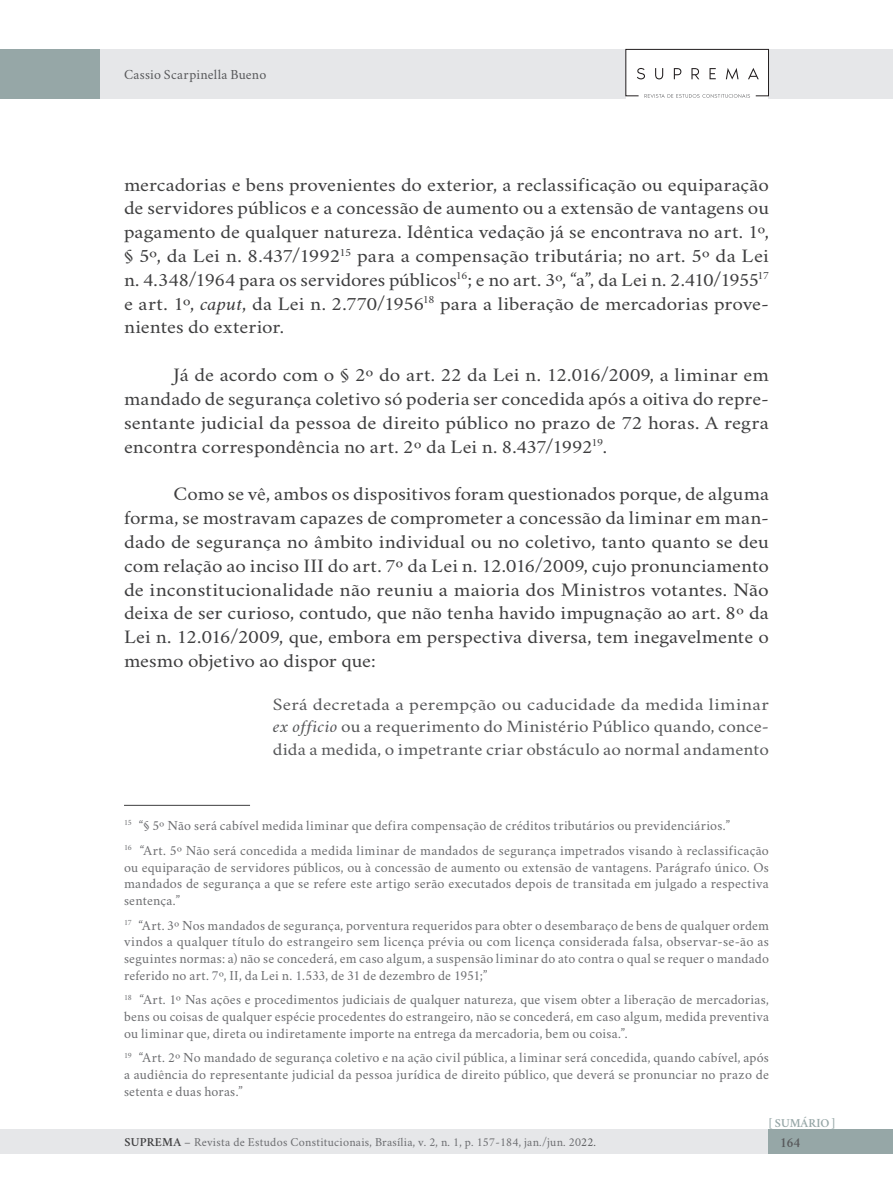
<style>
.page{position:relative;width:893px;height:1191px;background:#fff}
.page>*{position:absolute;margin:0;border:0;box-sizing:border-box;transform-origin:0 0}
.texto_corrido_pt{font:19.25px/23.8px "Crimson";color:#3e3e3f;text-align:justify;scale:1.09 1}
.texto_corrido_pt-2{font:19.25px/23.8px "Crimson";color:#3e3e3f;text-align:justify;scale:1.1 1}
.texto_corrido_pt-3{font:19.25px/23.8px "Crimson";color:#3e3e3f;text-align:justify;scale:1.11 1}
.TEXTO_CORRIDO_COM_R{font:17.5px/22.8px "Crimson";letter-spacing:.01em;color:#57585a;text-align:justify;scale:1.13 1}
.FOOTNOTE{font:14px/16.6px "Crimson";letter-spacing:.015em;color:#6c6d70;text-align:justify}
.t1{font:14px "Crimson";letter-spacing:.015em;color:#57585a}
.t2{font:600 14px "Crimson";color:#57585a}
.t3{font:12.25px "Crimson";letter-spacing:.02em;color:#6c6d70}
.t4{font:600 12.25px "Crimson";color:#96a7a7}
.s1{font-style:italic}
.s2{font-weight:600;color:#3e3e3f}
.s3{color:#57585a}
</style>
<div class="page">
<hr style="left:124px;top:805px;width:126px;height:1px;background:#3e3e3f">
<div style="left:0;top:1129px;width:790px;height:25px;background:#e6e7e9"></div>
<div style="left:0;top:49px;width:892px;height:50px;background:#e6e7e9"></div>
<div style="left:768px;top:1129px;width:124px;height:25px;background:#96a7a7"></div>
<div style="left:0;top:49px;width:99px;height:50px;background:#96a7a7"></div>
<div style="left:626px;top:50px;width:142px;height:49px;background:#fff"></div>
<svg style="left:625px;top:48px;width:144px;height:50px"></svg>
<p class="t1" style="left:124px;top:64px;width:144px">Cassio Scarpinella Bueno</p>
<p class="texto_corrido_pt-2" style="left:124px;top:170px;width:588px">mercadorias e bens provenientes do exterior, a reclassificação ou equiparação de servidores públicos e a concessão de aumento ou a extensão de vantagens ou pagamento de qualquer natureza. Idêntica vedação já se encontrava no art. 1º, § 5º, da Lei n. 8.437/1992<sup>15</sup> para a compensação tributária; no art. 5º da Lei n. 4.348/1964 para os servidores públicos<sup>16</sup>; e no art. 3º, “a”, da Lei n. 2.410/1955<sup>17 </sup>e art. 1º, <span class="s1">caput</span>, da Lei n. 2.770/1956<sup>18</sup> para a liberação de mercadorias prove&shy;nientes do exterior.</p>
<p class="texto_corrido_pt-3" style="left:124px;top:360px;width:583px;text-indent:50px">Já de acordo com o § 2º do art. 22 da Lei n. 12.016/2009, a liminar em mandado de segurança coletivo só poderia ser concedida após a oitiva do repre&shy;sentante judicial da pessoa de direito público no prazo de 72 horas. A regra encontra correspondência no art. 2º da Lei n. 8.437/1992<sup>19</sup>.</p>
<p class="texto_corrido_pt" style="left:124px;top:480px;width:593px;text-indent:50px">Como se vê, ambos os dispositivos foram questionados porque, de alguma forma, se mostravam capazes de comprometer a concessão da liminar em man&shy;dado de segurança no âmbito individual ou no coletivo, tanto quanto se deu com relação ao inciso III do art. 7º da Lei n. 12.016/2009, cujo pronunciamento de inconstitucionalidade não reuniu a maioria dos Ministros votantes. Não deixa de ser curioso, contudo, que não tenha havido impugnação ao art. 8º da Lei n. 12.016/2009, que, embora em perspectiva diversa, tem inegavelmente o mesmo objetivo ao dispor que:</p>
<p class="TEXTO_CORRIDO_COM_R" style="left:273px;top:690px;width:440px">Será decretada a perempção ou caducidade da medida liminar <span class="s1">ex officio</span> ou a requerimento do Ministério Público quando, conce&shy;dida a medida, o impetrante criar obstáculo ao normal andamento</p>
<p class="FOOTNOTE" style="left:124px;top:815px;width:607px"><sup>15</sup> “§ 5º Não será cabível medida liminar que defira compensação de créditos tributários ou previdenciários.”</p>
<p class="FOOTNOTE" style="left:124px;top:840px;width:646px"><sup>16</sup> “Art. 5º Não será concedida a medida liminar de mandados de segurança impetrados visando à reclassificação ou equiparação de servidores públicos, ou à concessão de aumento ou extensão de vantagens. Parágrafo único. Os mandados de segurança a que se refere este artigo serão executados depois de transitada em julgado a respectiva sentença.”</p>
<p class="FOOTNOTE" style="left:124px;top:915px;width:646px"><sup>17</sup> “Art. 3º Nos mandados de segurança, porventura requeridos para obter o desembaraço de bens de qualquer ordem vindos a qualquer título do estrangeiro sem licença prévia ou com licença considerada falsa, observar-se-ão as seguintes normas: a) não se concederá, em caso algum, a suspensão liminar do ato contra o qual se requer o mandado referido no art. 7º, II, da Lei n. 1.533, de 31 de dezembro de 1951;”</p>
<p class="FOOTNOTE" style="left:124px;top:989px;width:646px"><sup>18</sup> “Art. 1º Nas ações e procedimentos judiciais de qualquer natureza, que visem obter a liberação de mercadorias, bens ou coisas de qualquer espécie procedentes do estrangeiro, não se concederá, em caso algum, medida preventiva ou liminar que, direta ou indiretamente importe na entrega da mercadoria, bem ou coisa.”.</p>
<p class="FOOTNOTE" style="left:124px;top:1047px;width:646px"><sup>19</sup> “Art. 2º No mandado de segurança coletivo e na ação civil pública, a liminar será concedida, quando cabível, após a audiência do representante judicial da pessoa jurídica de direito público, que deverá se pronunciar no prazo de setenta e duas horas.”</p>
<p class="t4" style="left:769px;top:1114px;width:68px">[ SUMÁRIO ]</p>
<p class="t3" style="left:125px;top:1132px;width:473px"><span class="s2">SUPREMA</span> – Revista de Estudos Constitucionais, Brasília, v. 2, n. 1, p. 157-184, jan./jun. 20<span class="s3">22.</span></p>
<p class="t2" style="left:780px;top:1132px;width:21px">164</p>
</div>
